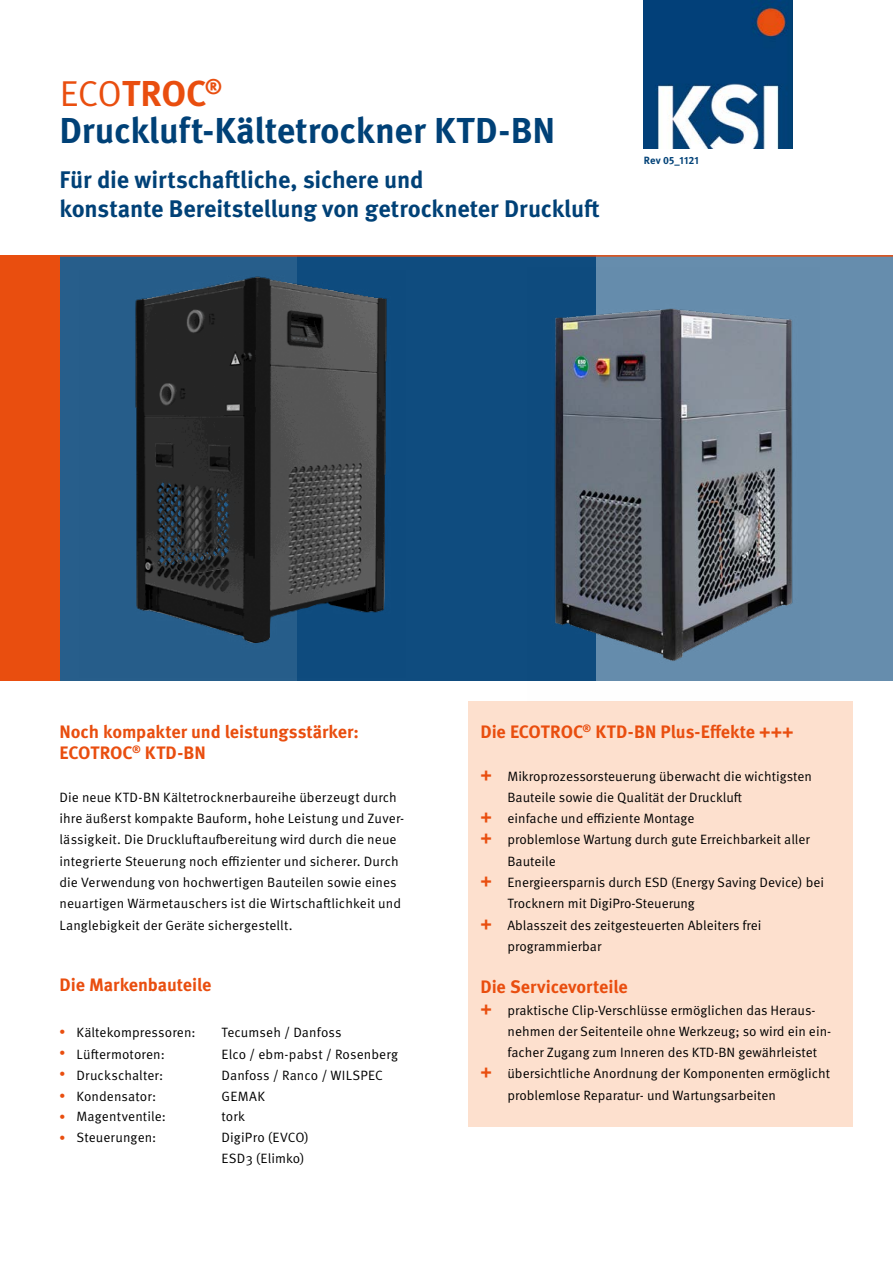
<style>
.page{position:relative;width:893px;height:1263px;background:#fff}
.page>*{position:absolute;margin:0;border:0;box-sizing:border-box;transform-origin:0 0}
.t1{font:700 36px/36.5px "Meta OT";letter-spacing:-.005em;color:#004177}
.t2{font:700 24px "Meta OT";letter-spacing:-.01em;color:#004177}
.t3{font:700 18px "Meta OT";letter-spacing:-.005em;color:#e94e0f}
.t4{font:13.5px/21.3px "Meta OT";color:#000}
.t5{font:700 10.5px "Meta OT";letter-spacing:.015em;color:#004177}
.s1{font-weight:400;color:#e94e0f}
.s2{color:#e94e0f}
.s3{font-weight:700;font-size:12px;color:#e94e0f}
.s4{font-weight:700;font-size:18px;color:#e94e0f}
</style>
<div class="page">
<img style="left:644px;top:0;width:148px;height:149px">
<div style="left:0;top:256px;width:595px;height:425px;background:#265d8a"></div>
<svg style="left:298px;top:257px;width:595px;height:424px;background:#306590"></svg>
<div style="left:0;top:255px;width:60px;height:426px;background:#e94e0f"></div>
<hr style="left:0;top:255px;width:893px;height:2px;background:#e94e0f">
<div style="left:468px;top:702px;width:384px;height:425px;background:#fde0ce"></div>
<img style="left:135px;top:270px;width:270px;height:408px">
<img style="left:527px;top:268px;width:292px;height:434px">
<h1 class="t1" style="left:60px;top:76px;width:497px"><span class="s1">ECO</span><span class="s2">TROC</span><sup>®<br></sup>Druckluft-Kältetrockner KTD-BN</h1>
<p class="t2" style="left:60px;top:165px;width:366px">Für die wirtschaftliche, sichere und</p>
<p class="t2" style="left:60px;top:194px;width:542px">konstante Bereitstellung von getrockneter Druckluft</p>
<p class="t5" style="left:644px;top:154px;width:57px">Rev 05_1121</p>
<p class="t3" style="left:60px;top:720px;width:301px">Noch kompakter und leistungsstärker:</p>
<p class="t3" style="left:60px;top:742px;width:148px">ECOTROC<sup>®</sup> KTD-BN</p>
<p class="t4" style="left:60px;top:787px;width:346px">Die neue KTD-BN Kältetrocknerbaureihe überzeugt durch ihre äußerst kompakte Bauform, hohe Leistung und Zuver&shy;lässigkeit. Die Druckluftaufbereitung wird durch die neue integrierte Steuerung noch effizienter und sicherer. Durch die Verwendung von hochwertigen Bauteilen sowie eines neuartigen Wärmetauschers ist die Wirtschaftlichkeit und Langlebigkeit der Geräte sichergestellt.</p>
<p class="t3" style="left:60px;top:973px;width:153px">Die Markenbauteile</p>
<p class="t4" style="left:60px;top:1022px;width:138px"><span class="s3">•</span> Kältekompressoren:</p>
<p class="t4" style="left:222px;top:1022px;width:121px">Tecumseh / Danfoss</p>
<p class="t4" style="left:60px;top:1043px;width:107px"><span class="s3">•</span> Lüftermotoren:</p>
<p class="t4" style="left:222px;top:1043px;width:178px">Elco / ebm-pabst / Rosenberg</p>
<p class="t4" style="left:60px;top:1064px;width:105px"><span class="s3">•</span> Druckschalter:</p>
<p class="t4" style="left:222px;top:1064px;width:163px">Danfoss / Ranco / WILSPEC</p>
<p class="t4" style="left:60px;top:1086px;width:98px"><span class="s3">•</span> Kondensator:</p>
<p class="t4" style="left:222px;top:1086px;width:45px">GEMAK</p>
<p class="t4" style="left:60px;top:1106px;width:108px"><span class="s3">•</span> Magentventile:</p>
<p class="t4" style="left:222px;top:1106px;width:25px">tork</p>
<p class="t4" style="left:60px;top:1127px;width:98px"><span class="s3">•</span> Steuerungen:</p>
<p class="t4" style="left:222px;top:1127px;width:89px">DigiPro (EVCO)<br>ESD3 (Elimko)</p>
<p class="t3" style="left:480px;top:720px;width:315px">Die ECOTROC<sup>®</sup> KTD-BN Plus-Effekte +++</p>
<p class="t4" style="left:507px;top:765px;width:306px;text-indent:-27px"><span class="s4">+</span> Mikroprozessorsteuerung überwacht die wichtigsten<br>Bauteile sowie die Qualität der Druckluft</p>
<p class="t4" style="left:480px;top:808px;width:216px"><span class="s4">+</span> einfache und effiziente Montage</p>
<p class="t4" style="left:507px;top:829px;width:304px;text-indent:-27px"><span class="s4">+</span> problemlose Wartung durch gute Erreichbarkeit aller<br>Bauteile</p>
<p class="t4" style="left:507px;top:872px;width:318px;text-indent:-27px"><span class="s4">+</span> Energieersparnis durch ESD (Energy Saving Device) bei<br>Trocknern mit DigiPro-Steuerung</p>
<p class="t4" style="left:507px;top:914px;width:256px;text-indent:-27px"><span class="s4">+</span> Ablasszeit des zeitgesteuerten Ableiters frei programmierbar</p>
<p class="t3" style="left:480px;top:976px;width:149px">Die Servicevorteile</p>
<p class="t4" style="left:507px;top:999px;width:325px;text-indent:-27px"><span class="s4">+</span> praktische Clip-Verschlüsse ermöglichen das Heraus&shy;nehmen der Seitenteile ohne Werkzeug; so wird ein ein&shy;facher Zugang zum Inneren des KTD-BN gewährleistet</p>
<p class="t4" style="left:507px;top:1063px;width:324px;text-indent:-27px"><span class="s4">+</span> übersichtliche Anordnung der Komponenten ermöglicht problemlose Reparatur- und Wartungsarbeiten</p>
</div>
